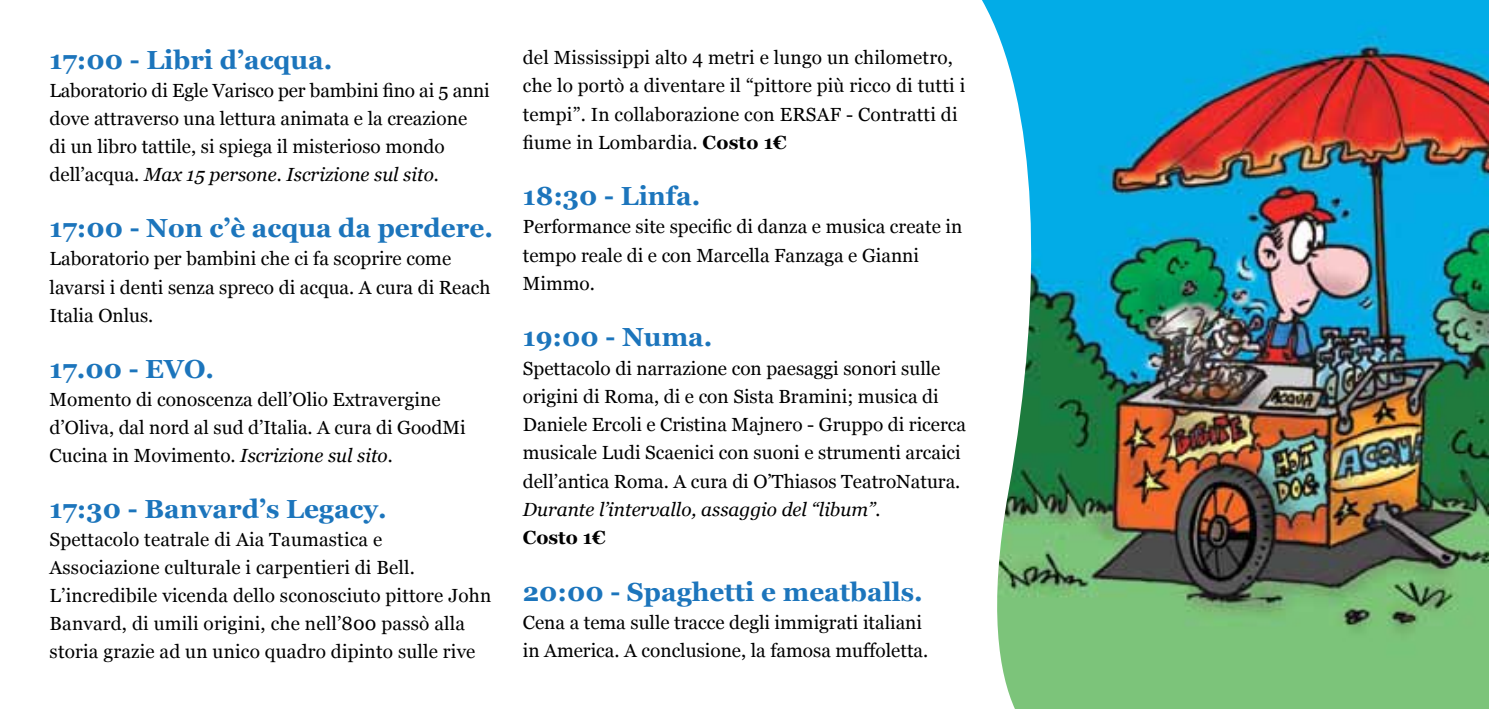
<style>
.page{position:relative;width:1489px;height:709px;background:#fff}
.page>*{position:absolute;margin:0;border:0;box-sizing:border-box;transform-origin:0 0}
.t1{font:700 26px "Georgia";color:#1c75bc}
.t2{font:19px/28px "Georgia";color:#000}
.t3{font:italic 19px "Georgia";color:#000}
.t4{font:700 19px "Georgia";color:#000}
.s1{font-style:italic}
.s2{font-weight:700}
</style>
<div class="page">
<img style="left:982px;top:0;width:506px;height:709px">
<h1 class="t1" style="left:50px;top:41px;width:284px">17:00 - Libri d’acqua.</h1>
<p class="t2" style="left:50px;top:76px;width:441px">Laboratorio di Egle Varisco per bambini fino ai 5 anni dove attraverso una lettura animata e la creazione<br>di un libro tattile, si spiega il misterioso mondo dell’acqua. <span class="s1">Max 15 persone. Iscrizione sul sito.</span></p>
<h1 class="t1" style="left:50px;top:209px;width:445px">17:00 - Non c’è acqua da perdere.</h1>
<p class="t2" style="left:50px;top:244px;width:442px">Laboratorio per bambini che ci fa scoprire come lavarsi i denti senza spreco di acqua. A cura di Reach<br>Italia Onlus.</p>
<h1 class="t1" style="left:50px;top:349px;width:166px">17.00 - EVO.</h1>
<p class="t2" style="left:50px;top:384px;width:417px">Momento di conoscenza dell’Olio Extravergine d’Oliva, dal nord al sud d’Italia. A cura di GoodMi<br>Cucina in Movimento. <span class="s1">Iscrizione sul sito.</span></p>
<h1 class="t1" style="left:50px;top:489px;width:338px">17:30 - Banvard’s Legacy.</h1>
<p class="t2" style="left:50px;top:524px;width:443px">Spettacolo teatrale di Aia Taumastica e Associazione culturale i carpentieri di Bell.<br>L’incredibile vicenda dello sconosciuto pittore John Banvard, di umili origini, che nell’800 passò alla storia grazie ad un unico quadro dipinto sulle rive</p>
<p class="t2" style="left:523px;top:43px;width:444px">del Mississippi alto 4 metri e lungo un chilometro, che lo portò a diventare il “pittore più ricco di tutti i tempi”. In collaborazione con ERSAF - Contratti di fiume in Lombardia. <span class="s2">Costo 1€</span></p>
<h1 class="t1" style="left:523px;top:177px;width:179px">18:30 - Linfa.</h1>
<p class="t2" style="left:523px;top:212px;width:441px">Performance site specific di danza e musica create in tempo reale di e con Marcella Fanzaga e Gianni<br>Mimmo.</p>
<h1 class="t1" style="left:523px;top:318px;width:191px">19:00 - Numa.</h1>
<p class="t2" style="left:523px;top:353px;width:445px">Spettacolo di narrazione con paesaggi sonori sulle origini di Roma, di e con Sista Bramini; musica di Daniele Ercoli e Cristina Majnero - Gruppo di ricerca musicale Ludi Scaenici con suoni e strumenti arcaici dell’antica Roma. A cura di O’Thiasos TeatroNatura.</p>
<p class="t3" style="left:523px;top:495px;width:359px">Durante l’intervallo, assaggio del “libum”.</p>
<p class="t4" style="left:523px;top:523px;width:84px">Costo 1€</p>
<h1 class="t1" style="left:523px;top:572px;width:401px">20:00 - Spaghetti e meatballs.</h1>
<p class="t2" style="left:523px;top:607px;width:407px">Cena a tema sulle tracce degli immigrati italiani in America. A conclusione, la famosa muffoletta.</p>
</div>
